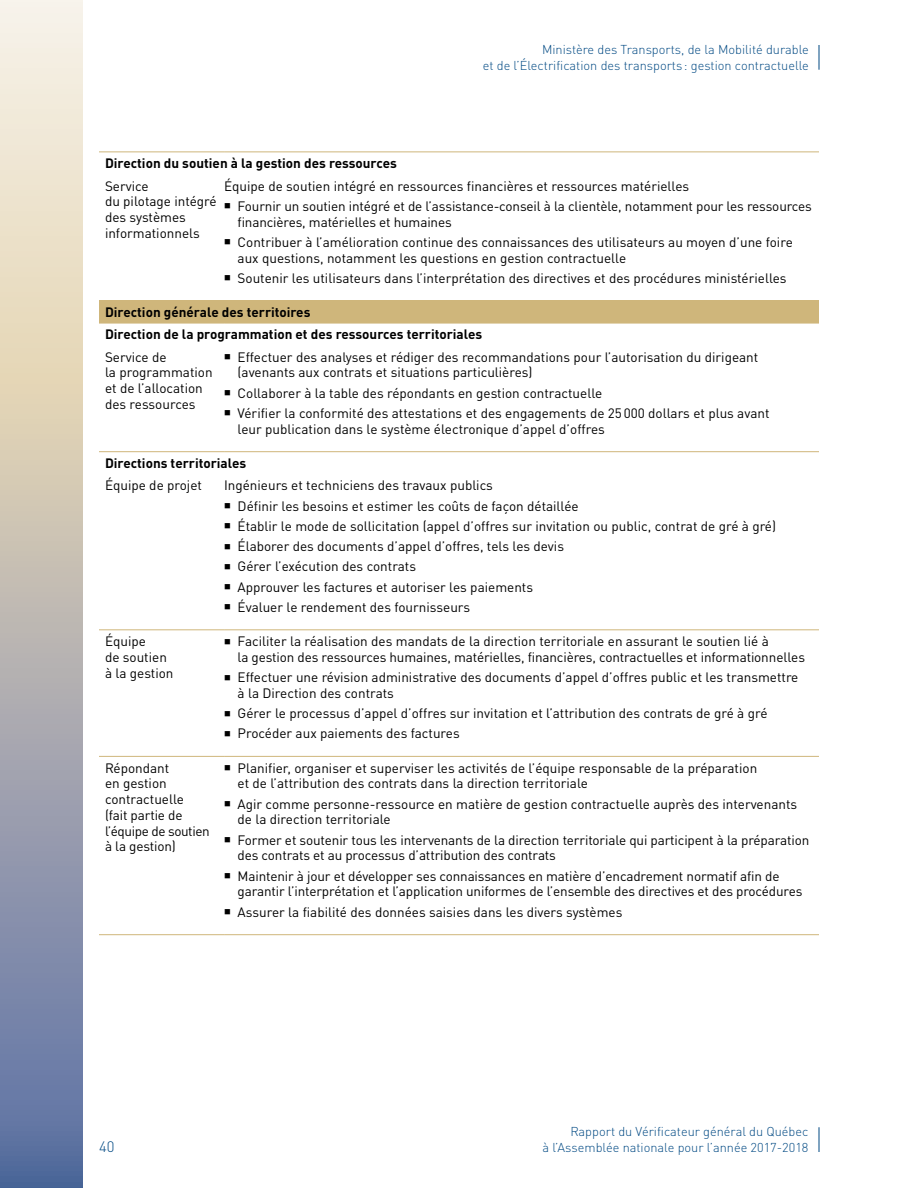
<style>
.page{position:relative;width:918px;height:1188px;background:#fff}
.page>*{position:absolute;margin:0;border:0;box-sizing:border-box;transform-origin:0 0}
.t1{font:300 15px "DIN Offc";color:#004983}
.t2{font:13.5px/15.8px "DIN Offc";color:#000}
.t3{font:700 13.5px/22.4px "DIN Offc";color:#000}
.t4{font:300 12.75px/15.8px "DIN Offc";color:#004983;text-align:right}
</style>
<div class="page">
<svg style="left:819px;top:1127px;width:1px;height:25px"></svg>
<svg style="left:819px;top:45px;width:1px;height:25px"></svg>
<svg style="left:0;top:0;width:82px;height:1188px;background:#b8b7b8"></svg>
<div style="left:99px;top:301px;width:720px;height:22px;background:#cfb67b"></div>
<hr style="left:99px;top:629px;width:125px;height:1px;background:#cfb67b">
<hr style="left:224px;top:629px;width:595px;height:1px;background:#cfb67b">
<hr style="left:99px;top:756px;width:125px;height:1px;background:#cfb67b">
<hr style="left:224px;top:756px;width:595px;height:1px;background:#cfb67b">
<hr style="left:99px;top:934px;width:125px;height:1px;background:#cfb67b">
<hr style="left:224px;top:934px;width:595px;height:1px;background:#cfb67b">
<hr style="left:99px;top:152px;width:125px;height:1px;background:#cfb67b">
<hr style="left:224px;top:152px;width:595px;height:1px;background:#cfb67b">
<hr style="left:99px;top:300px;width:125px;height:1px;background:#cfb67b">
<hr style="left:224px;top:300px;width:595px;height:1px;background:#cfb67b">
<hr style="left:99px;top:323px;width:125px;height:1px;background:#cfb67b">
<hr style="left:224px;top:323px;width:595px;height:1px;background:#cfb67b">
<hr style="left:99px;top:451px;width:125px;height:1px;background:#cfb67b">
<hr style="left:224px;top:451px;width:595px;height:1px;background:#cfb67b">
<p class="t4" style="left:483px;top:41px;width:328px">Ministère des Transports, de la Mobilité durable<br>et de l’Électrification des transports : gestion contractuelle</p>
<p class="t3" style="left:105px;top:152px;width:293px">Direction du soutien à la gestion des ressources</p>
<p class="t2" style="left:105px;top:178px;width:113px">Service<br>du pilotage intégré des systèmes informationnels</p>
<p class="t2" style="left:238px;top:175px;width:576px;line-height:20.2px;text-indent:-14px">Équipe de soutien intégré en ressources financières et ressources matérielles<br>Fournir un soutien intégré et de l’assistance-conseil à la clientèle, notamment pour les ressources</p>
<p class="t2" style="left:238px;top:211px;width:557px;line-height:20.2px">financières, matérielles et humaines<br>Contribuer à l’amélioration continue des connaissances des utilisateurs au moyen d’une foire</p>
<p class="t2" style="left:238px;top:247px;width:551px;line-height:20.2px">aux questions, notamment les questions en gestion contractuelle<br>Soutenir les utilisateurs dans l’interprétation des directives et des procédures ministérielles</p>
<p class="t3" style="left:105px;top:300px;width:379px">Direction générale des territoires<br>Direction de la programmation et des ressources territoriales</p>
<p class="t2" style="left:105px;top:349px;width:109px">Service de<br>la programmation et de l’allocation des ressources</p>
<p class="t2" style="left:238px;top:349px;width:522px">Effectuer des analyses et rédiger des recommandations pour l’autorisation du dirigeant (avenants aux contrats et situations particulières)</p>
<p class="t2" style="left:238px;top:382px;width:533px;line-height:20.2px">Collaborer à la table des répondants en gestion contractuelle<br>Vérifier la conformité des attestations et des engagements de 25000 dollars et plus avant</p>
<p class="t2" style="left:238px;top:421px;width:369px">leur publication dans le système électronique d’appel d’offres</p>
<p class="t3" style="left:105px;top:451px;width:143px">Directions territoriales</p>
<p class="t2" style="left:105px;top:477px;width:99px">Équipe de projet</p>
<p class="t2" style="left:238px;top:475px;width:540px;line-height:20.2px;text-indent:-14px">Ingénieurs et techniciens des travaux publics<br>Définir les besoins et estimer les coûts de façon détaillée<br>Établir le mode de sollicitation (appel d’offres sur invitation ou public, contrat de gré à gré)<br>Élaborer des documents d’appel d’offres, tels les devis<br>Gérer l’exécution des contrats<br>Approuver les factures et autoriser les paiements<br>Évaluer le rendement des fournisseurs</p>
<p class="t2" style="left:105px;top:633px;width:70px">Équipe<br>de soutien à la gestion</p>
<p class="t2" style="left:238px;top:633px;width:569px">Faciliter la réalisation des mandats de la direction territoriale en assurant le soutien lié à<br>la gestion des ressources humaines, matérielles, financières, contractuelles et informationnelles</p>
<p class="t2" style="left:238px;top:669px;width:562px">Effectuer une révision administrative des documents d’appel d’offres public et les transmettre à la Direction des contrats</p>
<p class="t2" style="left:238px;top:703px;width:531px;line-height:20.2px">Gérer le processus d’appel d’offres sur invitation et l’attribution des contrats de gré à gré<br>Procéder aux paiements des factures</p>
<p class="t2" style="left:105px;top:760px;width:106px">Répondant<br>en gestion contractuelle (fait partie de l’équipe de soutien à la gestion)</p>
<p class="t2" style="left:238px;top:760px;width:521px">Planifier, organiser et superviser les activités de l’équipe responsable de la préparation et de l’attribution des contrats dans la direction territoriale</p>
<p class="t2" style="left:238px;top:796px;width:561px">Agir comme personne-ressource en matière de gestion contractuelle auprès des intervenants de la direction territoriale</p>
<p class="t2" style="left:238px;top:832px;width:573px">Former et soutenir tous les intervenants de la direction territoriale qui participent à la préparation des contrats et au processus d’attribution des contrats</p>
<p class="t2" style="left:238px;top:868px;width:566px">Maintenir à jour et développer ses connaissances en matière d’encadrement normatif afin de garantir l’interprétation et l’application uniformes de l’ensemble des directives et des procédures</p>
<p class="t2" style="left:238px;top:904px;width:386px">Assurer la fiabilité des données saisies dans les divers systèmes</p>
<p class="t1" style="left:99px;top:1137px;width:17px">40</p>
<p class="t4" style="left:542px;top:1124px;width:268px">Rapport du Vérificateur général du Québec<br>à l’Assemblée nationale pour l’année 2017-2018</p>
</div>
